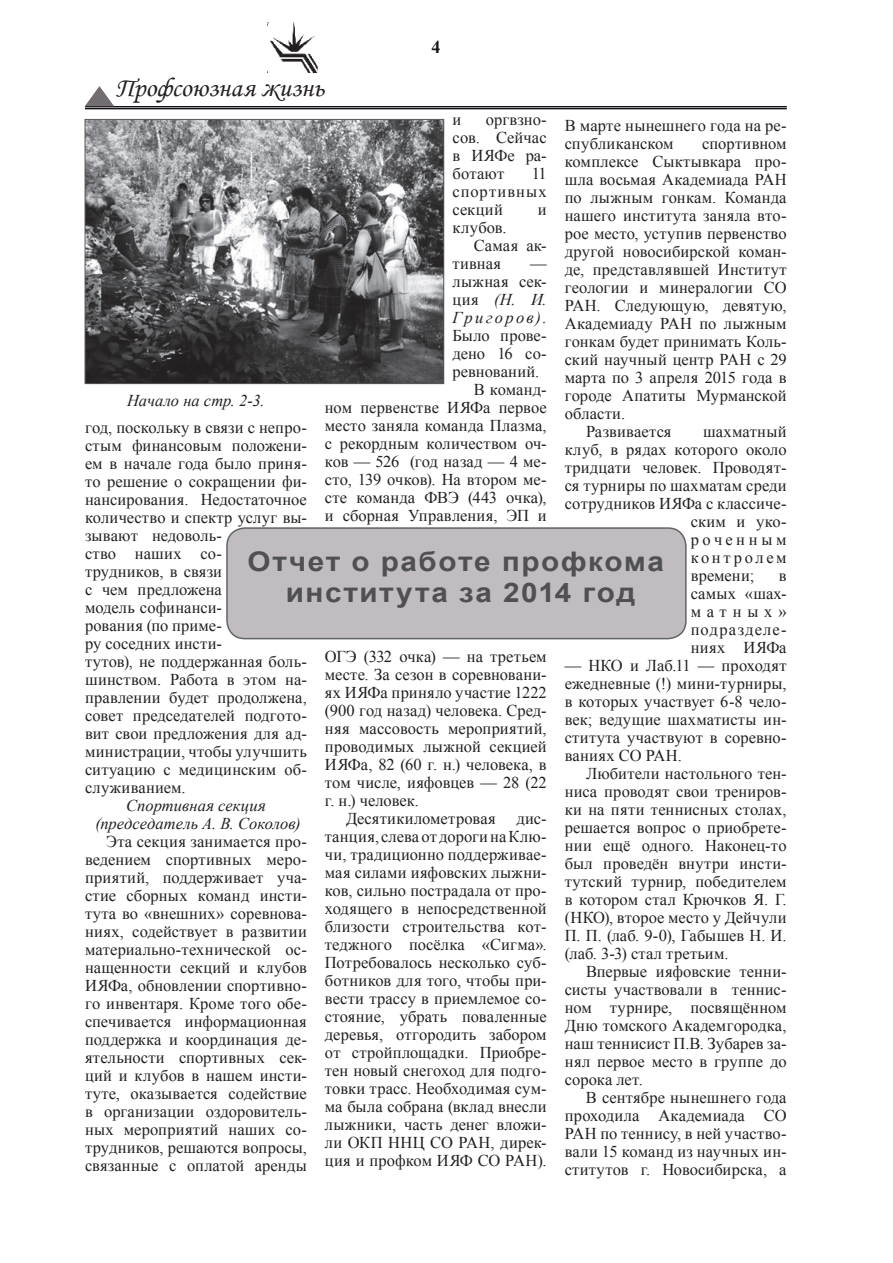
<style>
.page{position:relative;width:893px;height:1263px;background:#fff}
.page>*{position:absolute;margin:0;border:0;box-sizing:border-box;transform-origin:0 0}
.t1{font:700 27px/31px "Arial";letter-spacing:.05em;color:#505052;text-align:center;scale:1.1 1}
.t2{font:27px "Monotype Corsiva";letter-spacing:-.005em;color:#231f20}
.t3{font:700 18px "Times New Roman";color:#17151a}
.t4{font:16.5px/18px "Times New Roman";letter-spacing:.005em;color:#231f20;text-align:justify}
.t5{font:italic 16.5px/18px "Times New Roman";letter-spacing:.005em;color:#231f20;text-align:center}
.t6{font:16.5px "Times New Roman";letter-spacing:.155em;color:#231f20}
.t7{font:16.5px "Times New Roman";letter-spacing:.215em;color:#231f20}
.s1{font-style:normal}
</style>
<div class="page">
<img style="left:268px;top:23px;width:50px;height:49px">
<hr style="left:85px;top:106px;width:702px;height:1px;background:#17151a">
<hr style="left:85px;top:108px;width:702px;height:1px;background:#17151a">
<svg style="left:85px;top:86px;width:29px;height:20px"></svg>
<img style="left:87px;top:121px;width:355px;height:261px">
<div style="left:85px;top:119px;width:359px;height:265px;border:1px solid #595558"></div>
<div style="left:227px;top:528px;width:459px;height:111px;background:#c0bcbf;border-radius:18px"></div>
<div style="left:226px;top:527px;width:461px;height:112px;border:2px solid #636366;border-radius:18px"></div>
<h1 class="t2" style="left:116px;top:71px;width:210px">Профсоюзная жизнь</h1>
<p class="t3" style="left:431px;top:35px;width:10px">4</p>
<p class="t4" style="left:453px;top:110px;width:96px;text-indent:33px">оргвзно&shy;сов. Сейчас в ИЯФе ра&shy;ботают</p>
<p class="t4" style="left:453px;top:110px;width:10px">и</p>
<p class="t4" style="left:565px;top:116px;width:223px">В марте нынешнего года на ре&shy;спубликанском</p>
<p class="t4" style="left:702px;top:134px;width:86px">спортивном</p>
<p class="t4" style="left:565px;top:152px;width:223px">комплексе Сыктывкара про-</p>
<p class="t4" style="left:565px;top:170px;width:223px">шла восьмая Академиада РАН</p>
<p class="t4" style="left:565px;top:188px;width:223px">по лыжным гонкам. Команда</p>
<p class="t4" style="left:565px;top:206px;width:223px">нашего института заняла вто-</p>
<p class="t4" style="left:565px;top:224px;width:223px">рое место, уступив первенство</p>
<p class="t4" style="left:565px;top:242px;width:223px">другой новосибирской коман-</p>
<p class="t4" style="left:565px;top:260px;width:223px">де, представлявшей Институт</p>
<p class="t4" style="left:565px;top:278px;width:223px">геологии и минералогии СО</p>
<p class="t4" style="left:565px;top:296px;width:223px">РАН. Следующую, девятую,</p>
<p class="t4" style="left:565px;top:314px;width:223px">Академиаду РАН по лыжным</p>
<p class="t4" style="left:565px;top:332px;width:223px">гонкам будет принимать Коль-</p>
<p class="t4" style="left:565px;top:350px;width:223px">ский научный центр РАН с 29</p>
<p class="t4" style="left:565px;top:368px;width:223px">марта по 3 апреля 2015 года в</p>
<p class="t4" style="left:565px;top:386px;width:223px">городе Апатиты Мурманской</p>
<p class="t4" style="left:565px;top:404px;width:62px">области.</p>
<p class="t4" style="left:586px;top:422px;width:87px">Развивается</p>
<p class="t4" style="left:703px;top:422px;width:85px">шахматный</p>
<p class="t4" style="left:565px;top:440px;width:223px">клуб, в рядах которого около</p>
<p class="t4" style="left:565px;top:458px;width:223px">тридцати человек. Проводят-</p>
<p class="t4" style="left:565px;top:476px;width:223px">ся турниры по шахматам среди</p>
<p class="t4" style="left:565px;top:494px;width:223px">сотрудников ИЯФа с классиче-</p>
<p class="t4" style="left:691px;top:512px;width:97px">ским и уко-</p>
<p class="t7" style="left:691px;top:528px;width:97px">роченным</p>
<p class="t6" style="left:691px;top:546px;width:97px">контролем</p>
<p class="t4" style="left:691px;top:566px;width:65px">времени;</p>
<p class="t4" style="left:453px;top:164px;width:96px;text-indent:79px">11 спортивных секций</p>
<p class="t4" style="left:538px;top:200px;width:10px">и</p>
<p class="t4" style="left:453px;top:218px;width:55px">клубов.</p>
<p class="t4" style="left:474px;top:236px;width:74px">Самая ак-</p>
<p class="t4" style="left:453px;top:254px;width:50px">тивная</p>
<p class="t5" style="left:453px;top:254px;width:96px;text-align:justify;text-indent:78px"><span class="s1">— лыжная сек&shy;ция</span> (Н. И.<br>Григоров).</p>
<p class="t4" style="left:453px;top:326px;width:96px">Было прове-</p>
<p class="t4" style="left:453px;top:344px;width:96px">дено 16 со-</p>
<p class="t4" style="left:453px;top:362px;width:88px">ревнований.</p>
<p class="t4" style="left:474px;top:380px;width:74px">В команд-</p>
<p class="t4" style="left:325px;top:398px;width:223px">ном первенстве ИЯФа первое</p>
<p class="t4" style="left:325px;top:416px;width:223px">место заняла команда Плазма,</p>
<p class="t4" style="left:325px;top:434px;width:223px">с рекордным количеством оч-</p>
<p class="t4" style="left:325px;top:452px;width:223px">ков — 526 (год назад — 4 ме-</p>
<p class="t4" style="left:325px;top:470px;width:223px">сто, 139 очков). На втором ме-</p>
<p class="t4" style="left:325px;top:488px;width:223px">сте команда ФВЭ (443 очка),</p>
<p class="t4" style="left:325px;top:506px;width:223px">и сборная Управления, ЭП и</p>
<p class="t5" style="left:127px;top:391px;width:139px">Начало на стр. 2-3.</p>
<p class="t4" style="left:85px;top:418px;width:223px;text-align:left">год, поскольку в связи с непро&shy;стым финансовым положени&shy;ем в начале года было приня&shy;то решение о сокращении фи&shy;нансирования. Недостаточное количество и спектр услуг вы&shy;зывают недоволь-<br>ство наших со-<br>трудников, в связи<br>с чем предложена<br>модель софинанси-<br>рования (по приме-<br>ру соседних инсти-<br>тутов), не поддержанная боль&shy;шинством. Работа в этом на&shy;правлении будет продолжена, совет председателей подгото&shy;вит свои предложения для ад&shy;министрации, чтобы улучшить ситуацию с медицинским об&shy;служиванием.</p>
<p class="t5" style="left:95px;top:796px;width:207px">Спортивная секция (председатель А. В. Соколов)</p>
<p class="t4" style="left:85px;top:832px;width:223px;text-indent:21px">Эта секция занимается про&shy;ведением спортивных меро&shy;приятий, поддерживает уча&shy;стие сборных команд инсти&shy;тута во «внешних» соревнова&shy;ниях, содействует в развитии материально-технической ос&shy;нащенности секций и клубов ИЯФа, обновлении спортивно&shy;го инвентаря. Кроме того обе&shy;спечивается информационная поддержка и координация де&shy;ятельности спортивных сек&shy;ций и клубов в нашем инсти&shy;туте, оказывается содействие в организации оздоровитель&shy;ных мероприятий наших со&shy;трудников, решаются вопросы, связанные с оплатой аренды</p>
<h1 class="t1" style="left:247px;top:547px;width:380px">Отчет о работе профкома института за 2014 год</h1>
<p class="t4" style="left:691px;top:566px;width:97px;text-indent:88px">в самых «шах&shy;матных» подразделе&shy;ниях ИЯФа</p>
<p class="t4" style="left:565px;top:656px;width:223px">— НКО и Лаб.11 — проходят ежедневные (!) мини-турниры, в которых участвует 6-8 чело&shy;век; ведущие шахматисты ин&shy;ститута участвуют в соревно&shy;ваниях СО РАН.</p>
<p class="t4" style="left:565px;top:764px;width:223px;text-indent:21px">Любители настольного тен&shy;ниса проводят свои трениров&shy;ки на пяти теннисных столах, решается вопрос о приобрете&shy;нии ещё одного. Наконец-то был проведён внутри инсти&shy;тутский турнир, победителем в котором стал Крючков Я. Г. (НКО), второе место у Дейчули П. П. (лаб. 9-0), Габышев Н. И. (лаб. 3-3) стал третьим.</p>
<p class="t4" style="left:565px;top:962px;width:223px;text-indent:21px">Впервые ияфовские тенни&shy;систы участвовали в теннис&shy;ном турнире, посвящённом Дню томского Академгородка, наш теннисист П.В. Зубарев за&shy;нял первое место в группе до сорока лет.</p>
<p class="t4" style="left:565px;top:1088px;width:223px;text-indent:21px">В сентябре нынешнего года проходила Академиада СО РАН по теннису, в ней участво&shy;вали 15 команд из научных ин&shy;ститутов г. Новосибирска, а</p>
<p class="t4" style="left:325px;top:647px;width:223px">ОГЭ (332 очка) — на третьем</p>
<p class="t4" style="left:325px;top:665px;width:223px">месте. За сезон в соревновани-</p>
<p class="t4" style="left:325px;top:683px;width:223px">ях ИЯФа приняло участие 1222</p>
<p class="t4" style="left:325px;top:701px;width:223px">(900 год назад) человека. Сред-</p>
<p class="t4" style="left:325px;top:719px;width:223px">няя массовость мероприятий,</p>
<p class="t4" style="left:325px;top:737px;width:223px">проводимых лыжной секцией</p>
<p class="t4" style="left:325px;top:755px;width:223px">ИЯФа, 82 (60 г. н.) человека, в</p>
<p class="t4" style="left:325px;top:773px;width:223px">том числе, ияфовцев — 28 (22</p>
<p class="t4" style="left:325px;top:791px;width:96px">г. н.) человек.</p>
<p class="t4" style="left:346px;top:809px;width:151px">Десятикилометровая</p>
<p class="t4" style="left:325px;top:809px;width:223px;text-indent:191px">дис&shy;танция, слева от дороги на Клю&shy;чи, традиционно поддерживае&shy;мая силами ияфовских лыжни&shy;ков, сильно пострадала от про&shy;ходящего в непосредственной близости строительства кот&shy;теджного посёлка «Сигма».<br>Потребовалось несколько суб&shy;ботников для того, чтобы при&shy;вести трассу в приемлемое со&shy;стояние, убрать поваленные деревья, отгородить забором от стройплощадки. Приобре&shy;тен новый снегоход для подго&shy;товки трасс. Необходимая сум&shy;ма была собрана (вклад внесли лыжники, часть денег вложи&shy;ли ОКП ННЦ СО РАН, дирек&shy;ция и профком ИЯФ СО РАН).</p>
</div>
